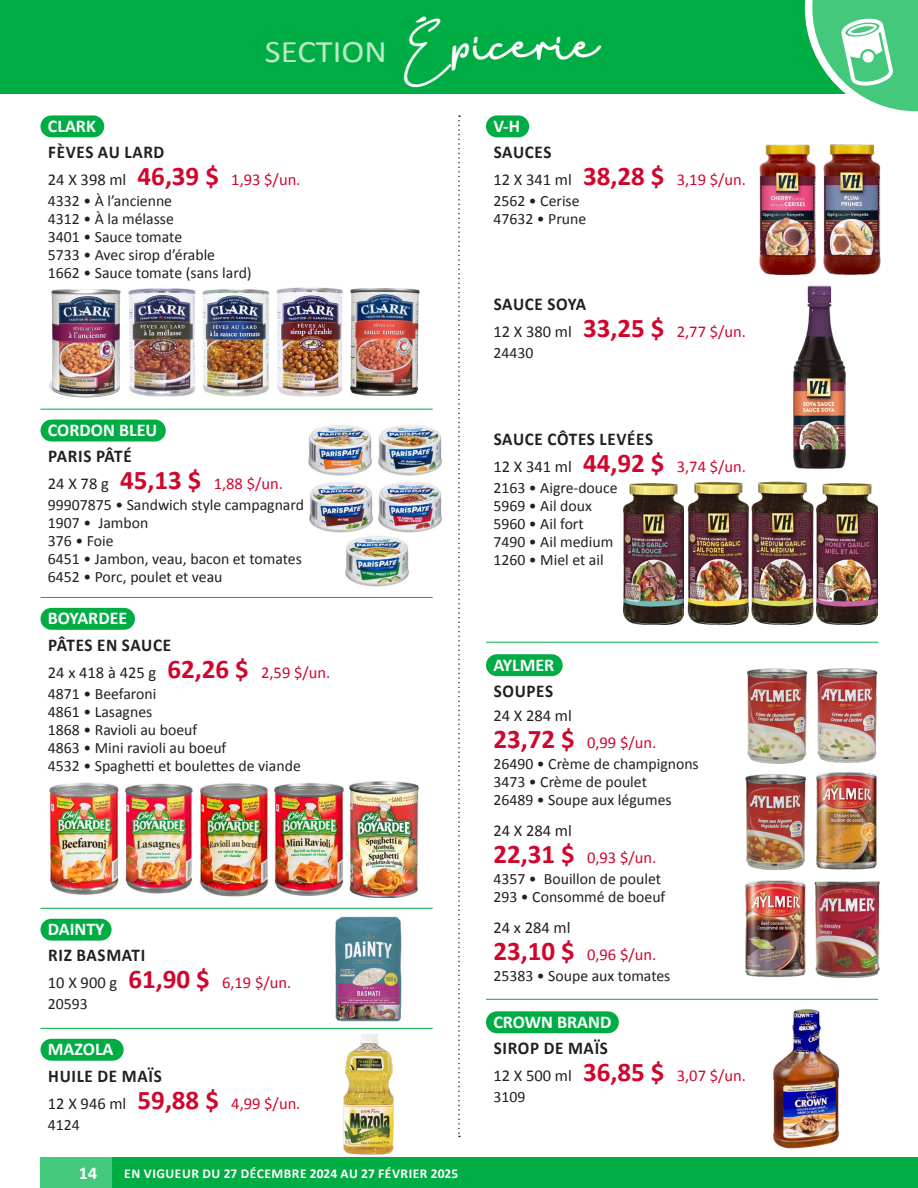
<style>
.page{position:relative;width:918px;height:1188px;background:#fff}
.page>*{position:absolute;margin:0;border:0;box-sizing:border-box;transform-origin:0 0}
.t1{font:31.5px "Calibri";color:#b9e9c5;scale:1.1 1}
.t2{font:700 18px "Calibri";letter-spacing:.04em;color:#231f20;scale:.95 1}
.t3{font:700 18px "Calibri";color:#fff}
.t4{font:16.5px "Calibri";color:#d0062d}
.t5{font:16.5px "Calibri";color:#231f20}
.t6{font:15.75px "Calibri";color:#231f20}
.t7{font:700 13.5px "Calibri";letter-spacing:.04em;color:#fff}
.s1{font-family:"The Bohemian Free";color:#fff}
.s2{font-family:"I Love Glitter";font-size:46.2px;color:#fff}
.s3{color:#231f20}
.s4{font-weight:700;font-size:27px}
.s5{font-weight:700;font-size:27px;color:#d0062d}
.s6{color:#d0062d}
</style>
<div class="page">
<div style="left:0;top:0;width:918px;height:93px;background:#00ad44"></div>
<svg style="left:416px;top:16px;width:10px;height:6px"></svg>
<svg style="left:805px;top:0;width:113px;height:112px"></svg>
<div style="left:41px;top:115px;width:63px;height:22px;background:#00ad44;border-radius:11px"></div>
<div style="left:41px;top:420px;width:125px;height:22px;background:#00ad44;border-radius:11px"></div>
<div style="left:41px;top:608px;width:94px;height:22px;background:#00ad44;border-radius:11px"></div>
<div style="left:41px;top:919px;width:71px;height:22px;background:#00ad44;border-radius:11px"></div>
<div style="left:41px;top:1039px;width:83px;height:22px;background:#00ad44;border-radius:11px"></div>
<hr style="left:40px;top:409px;width:393px;height:1px;background:#00ad44">
<hr style="left:40px;top:597px;width:393px;height:1px;background:#00ad44">
<hr style="left:40px;top:908px;width:393px;height:1px;background:#00ad44">
<hr style="left:40px;top:1028px;width:393px;height:1px;background:#00ad44">
<img style="left:202px;top:289px;width:68px;height:108px">
<img style="left:128px;top:288px;width:68px;height:108px">
<img style="left:49px;top:289px;width:72px;height:109px">
<img style="left:350px;top:289px;width:70px;height:107px">
<img style="left:276px;top:287px;width:67px;height:109px">
<img style="left:378px;top:425px;width:64px;height:48px">
<img style="left:308px;top:425px;width:64px;height:48px">
<img style="left:309px;top:473px;width:64px;height:60px">
<img style="left:378px;top:473px;width:64px;height:60px">
<img style="left:343px;top:528px;width:67px;height:59px">
<svg style="left:458px;top:115px;width:2px;height:1022px"></svg>
<div style="left:486px;top:654px;width:77px;height:22px;background:#00ad44;border-radius:11px"></div>
<div style="left:486px;top:1011px;width:133px;height:22px;background:#00ad44;border-radius:11px"></div>
<img style="left:747px;top:668px;width:61px;height:96px">
<img style="left:816px;top:772px;width:61px;height:98px">
<img style="left:745px;top:880px;width:61px;height:97px">
<img style="left:814px;top:881px;width:66px;height:98px">
<img style="left:817px;top:668px;width:61px;height:95px">
<img style="left:745px;top:774px;width:61px;height:96px">
<div style="left:486px;top:115px;width:43px;height:22px;background:#00ad44;border-radius:11px"></div>
<img style="left:817px;top:483px;width:61px;height:142px">
<img style="left:623px;top:483px;width:61px;height:142px">
<img style="left:793px;top:285px;width:53px;height:184px">
<img style="left:823px;top:144px;width:58px;height:131px">
<img style="left:687px;top:481px;width:127px;height:145px">
<img style="left:759px;top:144px;width:58px;height:132px">
<hr style="left:486px;top:642px;width:392px;height:1px;background:#00ad44">
<hr style="left:486px;top:999px;width:392px;height:1px;background:#00ad44">
<img style="left:49px;top:782px;width:70px;height:113px">
<img style="left:124px;top:783px;width:69px;height:111px">
<img style="left:199px;top:783px;width:69px;height:113px">
<img style="left:274px;top:783px;width:70px;height:112px">
<img style="left:349px;top:781px;width:70px;height:116px">
<img style="left:335px;top:916px;width:67px;height:106px">
<img style="left:343px;top:1033px;width:51px;height:122px">
<img style="left:773px;top:1009px;width:67px;height:140px">
<div style="left:109px;top:1158px;width:809px;height:30px;background:#00ad44"></div>
<div style="left:40px;top:1158px;width:72px;height:30px;background:#43c87c"></div>
<p class="t1" style="left:265px;top:32px;width:305px">SECTION <span class="s1">É</span><sup>pice</sup><span class="s2">r</span><sup>ie</sup></p>
<p class="t3" style="left:48px;top:114px;width:50px">CLARK</p>
<p class="t2" style="left:48px;top:141px;width:124px">FÈVES AU LARD</p>
<p class="t4" style="left:48px;top:169px;width:254px"><span class="s3">24 X 398 ml</span> <span class="s4">46,39 $</span> 1,93 $/un.</p>
<p class="t6" style="left:48px;top:191px;width:126px">4332 • À l’ancienne</p>
<p class="t6" style="left:48px;top:209px;width:128px">4312 • À la mélasse</p>
<p class="t6" style="left:48px;top:227px;width:136px">3401 • Sauce tomate</p>
<p class="t6" style="left:48px;top:245px;width:169px">5733 • Avec sirop d’érable</p>
<p class="t6" style="left:48px;top:263px;width:205px">1662 • Sauce tomate (sans lard)</p>
<p class="t3" style="left:48px;top:419px;width:111px">CORDON BLEU</p>
<p class="t2" style="left:48px;top:445px;width:89px">PARIS PÂTÉ</p>
<p class="t4" style="left:48px;top:473px;width:237px"><span class="s3">24 X 78 g</span> <span class="s4">45,13 $</span> 1,88 $/un.</p>
<p class="t6" style="left:48px;top:495px;width:258px">99907875 • Sandwich style campagnard</p>
<p class="t6" style="left:48px;top:513px;width:102px">1907 • Jambon</p>
<p class="t6" style="left:48px;top:531px;width:67px">376 • Foie</p>
<p class="t6" style="left:48px;top:549px;width:256px">6451 • Jambon, veau, bacon et tomates</p>
<p class="t6" style="left:48px;top:567px;width:176px">6452 • Porc, poulet et veau</p>
<p class="t3" style="left:48px;top:607px;width:81px">BOYARDEE</p>
<p class="t2" style="left:48px;top:633px;width:131px">PÂTES EN SAUCE</p>
<p class="t5" style="left:48px;top:662px;width:284px">24 x 418 à 425 g <span class="s5">62,26 $</span> <span class="s6">2,59 $/un.</span></p>
<p class="t6" style="left:48px;top:683px;width:110px">4871 • Beefaroni</p>
<p class="t6" style="left:48px;top:701px;width:106px">4861 • Lasagnes</p>
<p class="t6" style="left:48px;top:719px;width:151px">1868 • Ravioli au boeuf</p>
<p class="t6" style="left:48px;top:737px;width:180px">4863 • Mini ravioli au boeuf</p>
<p class="t6" style="left:48px;top:755px;width:254px">4532 • Spaghetti et boulettes de viande</p>
<p class="t3" style="left:48px;top:918px;width:58px">DAINTY</p>
<p class="t2" style="left:48px;top:944px;width:104px">RIZ BASMATI</p>
<p class="t4" style="left:48px;top:973px;width:245px"><span class="s3">10 X 900 g</span> <span class="s4">61,90 $</span> 6,19 $/un.</p>
<p class="t6" style="left:48px;top:994px;width:41px">20593</p>
<p class="t3" style="left:48px;top:1038px;width:67px">MAZOLA</p>
<p class="t2" style="left:48px;top:1064px;width:121px">HUILE DE MAÏS</p>
<p class="t4" style="left:48px;top:1093px;width:254px"><span class="s3">12 X 946 ml</span> <span class="s4">59,88 $</span> 4,99 $/un.</p>
<p class="t6" style="left:48px;top:1114px;width:33px">4124</p>
<p class="t3" style="left:79px;top:1161px;width:20px">14</p>
<p class="t7" style="left:124px;top:1165px;width:335px">EN VIGUEUR DU 27 DÉCEMBRE 2024 AU 27 FÉVRIER 2025</p>
<p class="t3" style="left:493px;top:114px;width:28px">V-H</p>
<p class="t2" style="left:494px;top:141px;width:62px">SAUCES</p>
<p class="t4" style="left:493px;top:169px;width:254px"><span class="s3">12 X 341 ml</span> <span class="s4">38,28 $</span> 3,19 $/un.</p>
<p class="t6" style="left:493px;top:191px;width:88px">2562 • Cerise</p>
<p class="t6" style="left:493px;top:209px;width:94px">47632 • Prune</p>
<p class="t2" style="left:494px;top:293px;width:99px">SAUCE SOYA</p>
<p class="t4" style="left:493px;top:322px;width:254px"><span class="s3">12 X 380 ml</span> <span class="s4">33,25 $</span> 2,77 $/un.</p>
<p class="t6" style="left:493px;top:343px;width:41px">24430</p>
<p class="t2" style="left:494px;top:427px;width:169px">SAUCE CÔTES LEVÉES</p>
<p class="t4" style="left:493px;top:456px;width:254px"><span class="s3">12 X 341 ml</span> <span class="s4">44,92 $</span> 3,74 $/un.</p>
<p class="t6" style="left:493px;top:478px;width:126px">2163 • Aigre-douce</p>
<p class="t6" style="left:493px;top:496px;width:100px">5969 • Ail doux</p>
<p class="t6" style="left:493px;top:514px;width:92px">5960 • Ail fort</p>
<p class="t6" style="left:493px;top:532px;width:121px">7490 • Ail medium</p>
<p class="t6" style="left:493px;top:550px;width:112px">1260 • Miel et ail</p>
<p class="t3" style="left:493px;top:653px;width:63px">AYLMER</p>
<p class="t2" style="left:494px;top:680px;width:64px">SOUPES</p>
<p class="t5" style="left:493px;top:705px;width:80px">24 X 284 ml</p>
<p class="t4" style="left:493px;top:732px;width:164px"><span class="s4">23,72 $</span> 0,99 $/un.</p>
<p class="t6" style="left:493px;top:754px;width:207px">26490 • Crème de champignons</p>
<p class="t6" style="left:493px;top:772px;width:155px">3473 • Crème de poulet</p>
<p class="t6" style="left:493px;top:790px;width:180px">26489 • Soupe aux légumes</p>
<p class="t5" style="left:493px;top:820px;width:80px">24 X 284 ml</p>
<p class="t4" style="left:493px;top:847px;width:164px"><span class="s4">22,31 $</span> 0,93 $/un.</p>
<p class="t6" style="left:493px;top:869px;width:169px">4357 • Bouillon de poulet</p>
<p class="t6" style="left:493px;top:887px;width:174px">293 • Consommé de boeuf</p>
<p class="t5" style="left:493px;top:917px;width:79px">24 x 284 ml</p>
<p class="t4" style="left:493px;top:944px;width:164px"><span class="s4">23,10 $</span> 0,96 $/un.</p>
<p class="t6" style="left:493px;top:965px;width:179px">25383 • Soupe aux tomates</p>
<p class="t3" style="left:493px;top:1010px;width:120px">CROWN BRAND</p>
<p class="t2" style="left:494px;top:1037px;width:122px">SIROP DE MAÏS</p>
<p class="t4" style="left:493px;top:1065px;width:254px"><span class="s3">12 X 500 ml</span> <span class="s4">36,85 $</span> 3,07 $/un.</p>
<p class="t6" style="left:493px;top:1087px;width:33px">3109</p>
</div>
